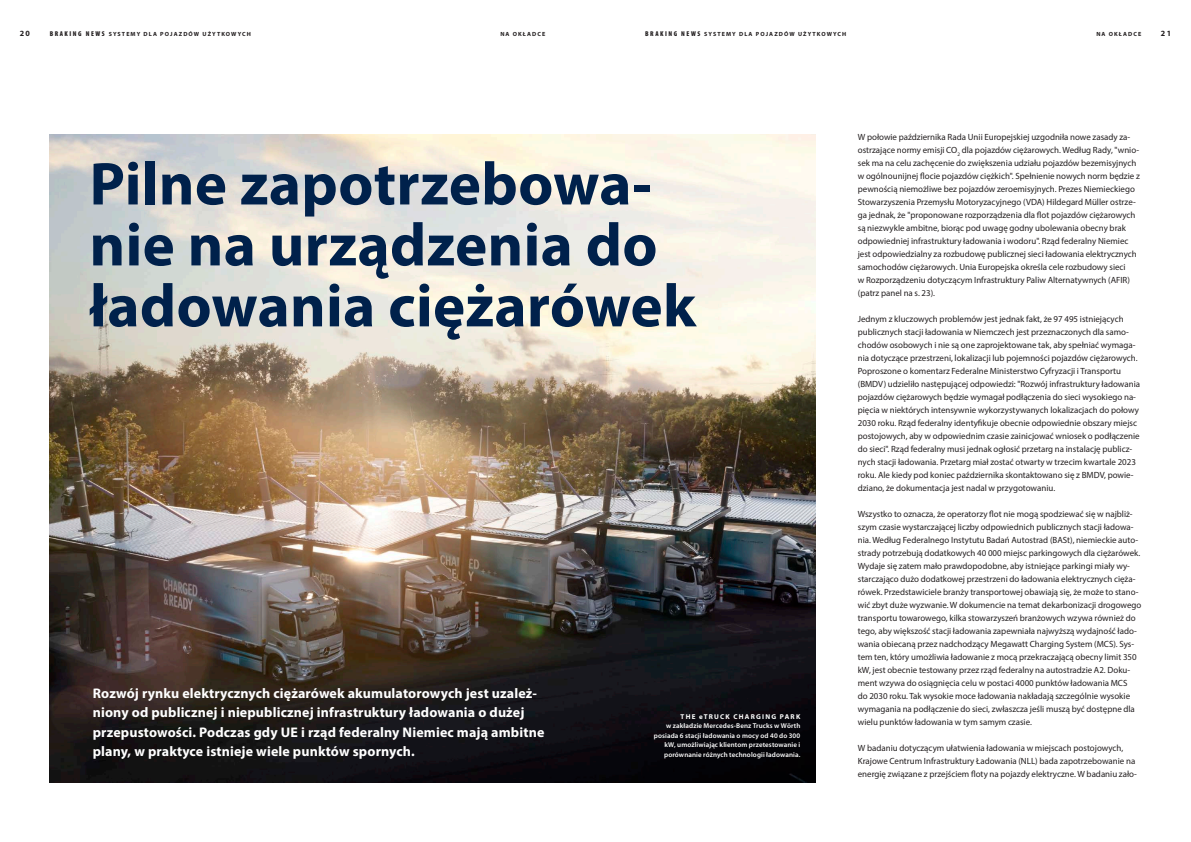
<style>
.page{position:relative;width:1191px;height:842px;background:#fff}
.page>*{position:absolute;margin:0;border:0;box-sizing:border-box;transform-origin:0 0}
.Headline_Groß_Innenseite{font:700 60.9px/60.9px "Myriad Pro";letter-spacing:.005em;color:#00214b}
.Vorspann_13pt_blau_unterstrichen{font:700 14px/19.3px "Myriad Pro";letter-spacing:.01em;color:#fff}
.Fließtext{font:9px/13px "Myriad Pro";color:#231f20}
.Kolumnentitel_Seitenzahl_LB{font:700 8px "Myriad Pro";color:#231f20}
.Kolumnentitel_Seitenzahl_RB{font:700 8px "Myriad Pro";color:#231f20}
.Zitatgeber_6pt_blau{font:600 7px/9.6px "Myriad Pro";letter-spacing:.015em;color:#fff;text-align:right}
.Kolumnentitel_Text_LB{font:700 6px "Myriad Pro";letter-spacing:.18em;color:#231f20}
.Kolumnentitel_Text_RB{font:700 6px "Myriad Pro";letter-spacing:.18em;color:#231f20}
.s1{font-weight:900;font-stretch:condensed;font-size:7px}
.s2{font-weight:700}
</style>
<div class="page">
<img style="left:50px;top:135px;width:765px;height:647px">
<p class="Kolumnentitel_Seitenzahl_LB" style="left:20px;top:28px;width:12px">20</p>
<p class="Kolumnentitel_Text_LB" style="left:50px;top:30px;width:203px"><span class="s1">BRAKING NEWS</span> SYSTEMY DLA POJAZDÓW UŻYTKOWYCH</p>
<p class="Kolumnentitel_Text_RB" style="left:500px;top:30px;width:46px">NA OKŁADCE</p>
<p class="Kolumnentitel_Text_LB" style="left:645px;top:30px;width:203px"><span class="s1">BRAKING NEWS</span> SYSTEMY DLA POJAZDÓW UŻYTKOWYCH</p>
<p class="Kolumnentitel_Text_RB" style="left:1096px;top:30px;width:46px">NA OKŁADCE</p>
<p class="Kolumnentitel_Seitenzahl_RB" style="left:1161px;top:28px;width:12px">21</p>
<p class="Headline_Groß_Innenseite" style="left:90px;top:151px;width:608px">Pilne zapotrzebowa&shy;nie na urządzenia do ładowania ciężarówek</p>
<p class="Vorspann_13pt_blau_unterstrichen" style="left:93px;top:683px;width:453px">Rozwój rynku elektrycznych ciężarówek akumulatorowych jest uzależ&shy;niony od publicznej i niepublicznej infrastruktury ładowania o dużej przepustowości. Podczas gdy UE i rząd federalny Niemiec mają ambitne plany, w praktyce istnieje wiele punktów spornych.</p>
<p class="Zitatgeber_6pt_blau" style="left:654px;top:711px;width:148px"><span class="s2">THE eTRUCK CHARGING PARK<br></span>w zakładzie Mercedes-Benz Trucks w Wörth posiada 6 stacji ładowania o mocy od 40 do 300 kW, umożliwiając klientom przetestowanie i porównanie różnych technologii ładowania.</p>
<p class="Fließtext" style="left:857px;top:130px;width:283px">W połowie października Rada Unii Europejskiej uzgodniła nowe zasady za&shy;ostrzające normy emisji CO<sub>2</sub> dla pojazdów ciężarowych. Według Rady, "wnio&shy;sek ma na celu zachęcenie do zwiększenia udziału pojazdów bezemisyjnych w ogólnounijnej flocie pojazdów ciężkich". Spełnienie nowych norm będzie z pewnością niemożliwe bez pojazdów zeroemisyjnych. Prezes Niemieckiego Stowarzyszenia Przemysłu Motoryzacyjnego (VDA) Hildegard Müller ostrze&shy;ga jednak, że "proponowane rozporządzenia dla flot pojazdów ciężarowych są niezwykle ambitne, biorąc pod uwagę godny ubolewania obecny brak odpowiedniej infrastruktury ładowania i wodoru". Rząd federalny Niemiec jest odpowiedzialny za rozbudowę publicznej sieci ładowania elektrycznych samochodów ciężarowych. Unia Europejska określa cele rozbudowy sieci<br>w Rozporządzeniu dotyczącym Infrastruktury Paliw Alternatywnych (AFIR) (patrz panel na s. 23).</p>
<p class="Fließtext" style="left:857px;top:312px;width:284px">Jednym z kluczowych problemów jest jednak fakt, że 97 495 istniejących publicznych stacji ładowania w Niemczech jest przeznaczonych dla samo&shy;chodów osobowych i nie są one zaprojektowane tak, aby spełniać wymaga&shy;nia dotyczące przestrzeni, lokalizacji lub pojemności pojazdów ciężarowych.<br>Poproszone o komentarz Federalne Ministerstwo Cyfryzacji i Transportu (BMDV) udzieliło następującej odpowiedzi: "Rozwój infrastruktury ładowania pojazdów ciężarowych będzie wymagał podłączenia do sieci wysokiego na&shy;pięcia w niektórych intensywnie wykorzystywanych lokalizacjach do połowy 2030 roku. Rząd federalny identyfikuje obecnie odpowiednie obszary miejsc postojowych, aby w odpowiednim czasie zainicjować wniosek o podłączenie do sieci". Rząd federalny musi jednak ogłosić przetarg na instalację publicz&shy;nych stacji ładowania. Przetarg miał zostać otwarty w trzecim kwartale 2023 roku. Ale kiedy pod koniec października skontaktowano się z BMDV, powie&shy;dziano, że dokumentacja jest nadal w przygotowaniu.</p>
<p class="Fließtext" style="left:857px;top:507px;width:285px">Wszystko to oznacza, że operatorzy flot nie mogą spodziewać się w najbliż&shy;szym czasie wystarczającej liczby odpowiednich publicznych stacji ładowa&shy;nia. Według Federalnego Instytutu Badań Autostrad (BASt), niemieckie auto&shy;strady potrzebują dodatkowych 40 000 miejsc parkingowych dla ciężarówek.<br>Wydaje się zatem mało prawdopodobne, aby istniejące parkingi miały wy&shy;starczająco dużo dodatkowej przestrzeni do ładowania elektrycznych cięża&shy;rówek. Przedstawiciele branży transportowej obawiają się, że może to stano&shy;wić zbyt duże wyzwanie. W dokumencie na temat dekarbonizacji drogowego transportu towarowego, kilka stowarzyszeń branżowych wzywa również do tego, aby większość stacji ładowania zapewniała najwyższą wydajność łado&shy;wania obiecaną przez nadchodzący Megawatt Charging System (MCS). Sys&shy;tem ten, który umożliwia ładowanie z mocą przekraczającą obecny limit 350 kW, jest obecnie testowany przez rząd federalny na autostradzie A2. Doku&shy;ment wzywa do osiągnięcia celu w postaci 4000 punktów ładowania MCS<br>do 2030 roku. Tak wysokie moce ładowania nakładają szczególnie wysokie wymagania na podłączenie do sieci, zwłaszcza jeśli muszą być dostępne dla wielu punktów ładowania w tym samym czasie.</p>
<p class="Fließtext" style="left:857px;top:741px;width:281px">W badaniu dotyczącym ułatwienia ładowania w miejscach postojowych,<br>Krajowe Centrum Infrastruktury Ładowania (NLL) bada zapotrzebowanie na energię związane z przejściem floty na pojazdy elektryczne. W badaniu zało-</p>
</div>
